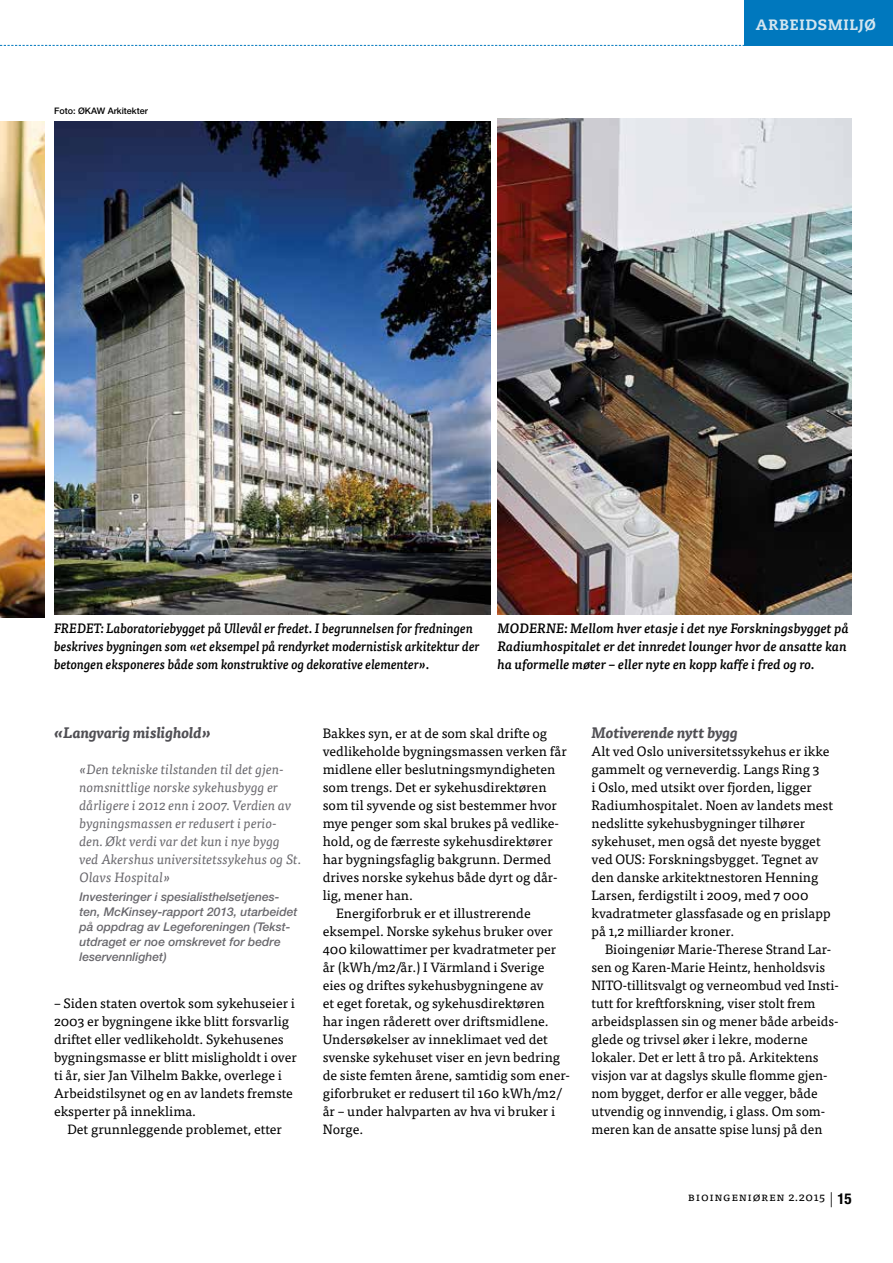
<style>
.page{position:relative;width:893px;height:1263px;background:#fff}
.page>*{position:absolute;margin:0;border:0;box-sizing:border-box;transform-origin:0 0}
.t1{font:italic 700 15px "Tisa Pro";color:#504f54}
.t2{font:800 15px "Caecilia LT Std";letter-spacing:.055em;color:#d3e5ef}
.t3{font:13.5px/18px "Tisa Pro";color:#000}
.t4{font:italic 13.5px/18px "Tisa Pro";color:#69686d}
.t5{font:italic 500 13.5px/18px "Tisa Pro";color:#000;scale:.94 1}
.t6{font:italic 500 13.5px/18px "Tisa Pro";color:#000}
.t7{font:italic 500 12px/15px "Helvetica Neue LT Pro";color:#69686d}
.t8{font:12px "Tisa Pro";letter-spacing:.05em;color:#000}
.t9{font:500 9px "Helvetica Neue LT Pro";color:#000}
.s1{font-family:"Helvetica Neue LT Pro";font-weight:300;font-size:15px}
.s2{font-family:"Helvetica Neue LT Pro";font-weight:700;font-stretch:condensed;font-size:15px}
</style>
<div class="page">
<svg style="left:0;top:45px;width:744px;height:1px"></svg>
<div style="left:744px;top:0;width:149px;height:46px;background:#0078be"></div>
<img style="left:0;top:122px;width:45px;height:495px">
<img style="left:54px;top:122px;width:436px;height:492px">
<img style="left:497px;top:119px;width:355px;height:495px">
<p class="t9" style="left:54px;top:106px;width:95px">Foto: ØKAW Arkitekter</p>
<p class="t2" style="left:756px;top:15px;width:122px">ARBEIDSMILJØ</p>
<p class="t5" style="left:54px;top:618px;width:454px">FREDET: Laboratoriebygget på Ullevål er fredet. I begrunnelsen for fredningen beskrives bygningen som «et eksempel på rendyrket modernistisk arkitektur der betongen eksponeres både som konstruktive og dekorative elementer».</p>
<p class="t6" style="left:497px;top:618px;width:353px">MODERNE: Mellom hver etasje i det nye Forskningsbygget på<br>Radiumhospitalet er det innredet lounger hvor de ansatte kan ha uformelle møter – eller nyte en kopp kaffe i fred og ro.</p>
<p class="t1" style="left:54px;top:721px;width:158px">«Langvarig mislighold»</p>
<p class="t4" style="left:80px;top:760px;width:223px">«Den tekniske tilstanden til det gjen&shy;nomsnittlige norske sykehusbygg er dårligere i 2012 enn i 2007. Verdien av bygningsmassen er redusert i perio&shy;den. Økt verdi var det kun i nye bygg ved Akershus universitetssykehus og St.<br>Olavs Hospital»</p>
<p class="t7" style="left:80px;top:889px;width:219px">Investeringer i spesialisthelsetjenes&shy;ten, McKinsey-rapport 2013, utarbeidet på oppdrag av Legeforeningen (Tekst&shy;utdraget er noe omskrevet for bedre leservennlighet)</p>
<p class="t3" style="left:54px;top:993px;width:244px">– Siden staten overtok som sykehuseier i 2003 er bygningene ikke blitt forsvarlig driftet eller vedlikeholdt. Sykehusenes bygningsmasse er blitt misligholdt i over ti år, sier Jan Vilhelm Bakke, overlege i Arbeidstilsynet og en av landets fremste eksperter på inneklima.</p>
<p class="t3" style="left:68px;top:1119px;width:216px">Det grunnleggende problemet, etter</p>
<p class="t3" style="left:323px;top:723px;width:226px">Bakkes syn, er at de som skal drifte og</p>
<p class="t3" style="left:323px;top:741px;width:245px">vedlikeholde bygningsmassen verken får</p>
<p class="t3" style="left:323px;top:759px;width:234px">midlene eller beslutningsmyndigheten</p>
<p class="t3" style="left:323px;top:777px;width:225px">som trengs. Det er sykehusdirektøren</p>
<p class="t3" style="left:323px;top:795px;width:236px">som til syvende og sist bestemmer hvor</p>
<p class="t3" style="left:323px;top:813px;width:238px">mye penger som skal brukes på vedlike-</p>
<p class="t3" style="left:323px;top:831px;width:231px">hold, og de færreste sykehusdirektører</p>
<p class="t3" style="left:323px;top:849px;width:230px">har bygningsfaglig bakgrunn. Dermed</p>
<p class="t3" style="left:323px;top:867px;width:236px">drives norske sykehus både dyrt og dår-</p>
<p class="t3" style="left:323px;top:885px;width:92px">lig, mener han.</p>
<p class="t3" style="left:336px;top:903px;width:196px">Energiforbruk er et illustrerende</p>
<p class="t3" style="left:323px;top:921px;width:232px">eksempel. Norske sykehus bruker over</p>
<p class="t3" style="left:323px;top:939px;width:235px">400 kilowattimer per kvadratmeter per</p>
<p class="t3" style="left:323px;top:957px;width:223px">år (kWh/m2/år.) I Värmland i Sverige</p>
<p class="t3" style="left:323px;top:975px;width:222px">eies og driftes sykehusbygningene av</p>
<p class="t3" style="left:323px;top:993px;width:223px">et eget foretak, og sykehusdirektøren</p>
<p class="t3" style="left:323px;top:1011px;width:228px">har ingen råderett over driftsmidlene.</p>
<p class="t3" style="left:323px;top:1029px;width:227px">Undersøkelser av inneklimaet ved det</p>
<p class="t3" style="left:323px;top:1047px;width:239px">svenske sykehuset viser en jevn bedring</p>
<p class="t3" style="left:323px;top:1065px;width:249px">de siste femten årene, samtidig som ener-</p>
<p class="t3" style="left:323px;top:1083px;width:240px">giforbruket er redusert til 160 kWh/m2/</p>
<p class="t3" style="left:323px;top:1101px;width:234px">år – under halvparten av hva vi bruker i</p>
<p class="t3" style="left:323px;top:1119px;width:42px">Norge.</p>
<p class="t1" style="left:591px;top:721px;width:148px">Motiverende nytt bygg</p>
<p class="t3" style="left:591px;top:741px;width:243px">Alt ved Oslo universitetssykehus er ikke gammelt og verneverdig. Langs Ring 3<br>i Oslo, med utsikt over fjorden, ligger Radiumhospitalet. Noen av landets mest nedslitte sykehusbygninger tilhører sykehuset, men også det nyeste bygget ved OUS: Forskningsbygget. Tegnet av den danske arkitektnestoren Henning Larsen, ferdigstilt i 2009, med 7 000 kvadratmeter glassfasade og en prislapp på 1,2 milliarder kroner.</p>
<p class="t3" style="left:591px;top:939px;width:249px;text-indent:14px">Bioingeniør Marie-Therese Strand Lar&shy;sen og Karen-Marie Heintz, henholdsvis NITO-tillitsvalgt og verneombud ved Insti&shy;tutt for kreftforskning, viser stolt frem arbeidsplassen sin og mener både arbeids&shy;glede og trivsel øker i lekre, moderne lokaler. Det er lett å tro på. Arkitektens visjon var at dagslys skulle flomme gjen&shy;nom bygget, derfor er alle vegger, både utvendig og innvendig, i glass. Om som&shy;meren kan de ansatte spise lunsj på den</p>
<p class="t8" style="left:688px;top:1188px;width:165px">Bioingeniøren 2.2015 <span class="s1">|</span> <span class="s2">15</span></p>
</div>
